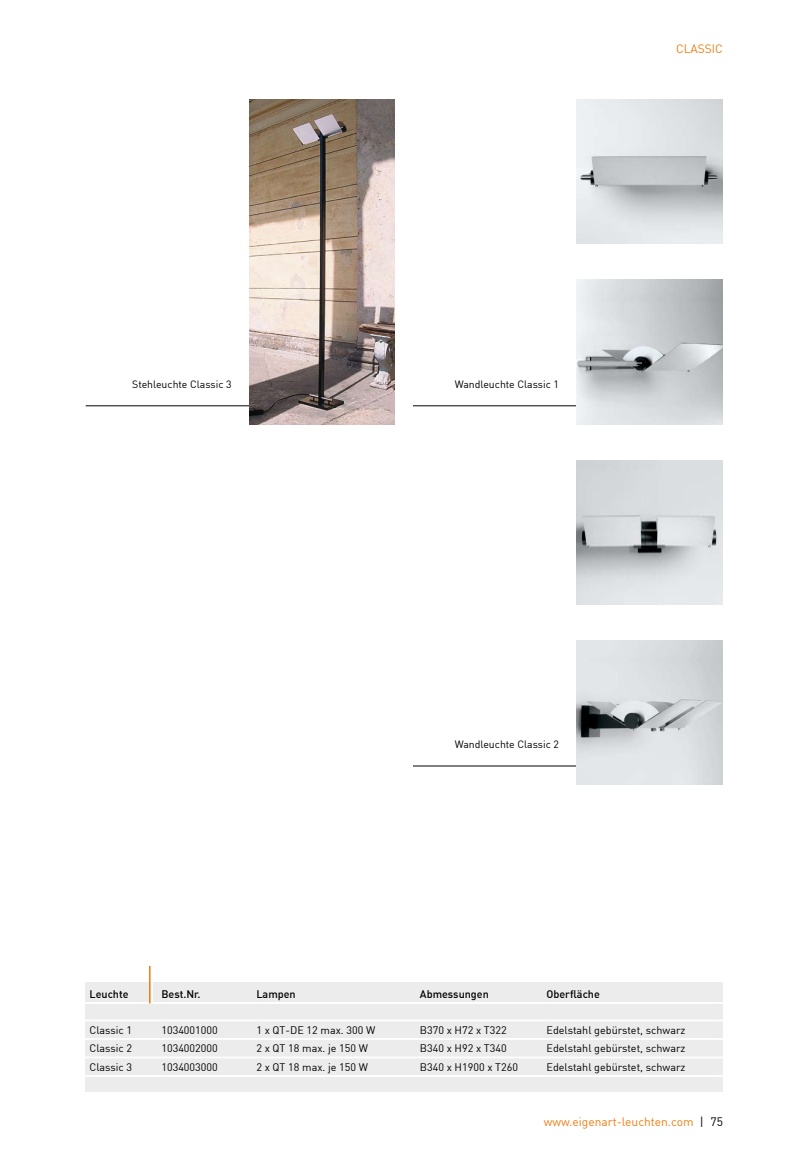
<style>
.page{position:relative;width:808px;height:1170px;background:#fff}
.page>*{position:absolute;margin:0;border:0;box-sizing:border-box;transform-origin:0 0}
.t1{font:12px "DIN";color:#ee7d11}
.t2{font:10.8px "DIN";color:#000}
.t3{font:500 10.8px "DIN";color:#000}
.t4{font:10.5px "DIN";color:#000}
.s1{color:#000}
</style>
<div class="page">
<div style="left:85px;top:982px;width:638px;height:109px;background:#ececed"></div>
<hr style="left:413px;top:765px;width:276px;height:1px;background:#000">
<hr style="left:413px;top:405px;width:276px;height:1px;background:#000">
<img style="left:577px;top:100px;width:146px;height:144px">
<img style="left:577px;top:280px;width:146px;height:144px">
<img style="left:577px;top:640px;width:146px;height:144px">
<img style="left:577px;top:460px;width:146px;height:144px">
<hr style="left:86px;top:405px;width:275px;height:1px;background:#000">
<img style="left:249px;top:100px;width:146px;height:324px">
<hr style="left:90px;top:1002px;width:71px;height:1px;background:#fff">
<hr style="left:161px;top:1002px;width:95px;height:1px;background:#fff">
<hr style="left:256px;top:1002px;width:164px;height:1px;background:#fff">
<hr style="left:420px;top:1002px;width:126px;height:1px;background:#fff">
<hr style="left:546px;top:1002px;width:168px;height:1px;background:#fff">
<hr style="left:90px;top:1019px;width:71px;height:1px;background:#fff">
<hr style="left:90px;top:1020px;width:71px;height:1px;background:#fff">
<hr style="left:161px;top:1019px;width:95px;height:1px;background:#fff">
<hr style="left:161px;top:1020px;width:95px;height:1px;background:#fff">
<hr style="left:256px;top:1019px;width:164px;height:1px;background:#fff">
<hr style="left:256px;top:1020px;width:164px;height:1px;background:#fff">
<hr style="left:420px;top:1019px;width:126px;height:1px;background:#fff">
<hr style="left:420px;top:1020px;width:126px;height:1px;background:#fff">
<hr style="left:546px;top:1019px;width:168px;height:1px;background:#fff">
<hr style="left:546px;top:1020px;width:168px;height:1px;background:#fff">
<hr style="left:90px;top:1038px;width:71px;height:1px;background:#fff">
<hr style="left:161px;top:1038px;width:95px;height:1px;background:#fff">
<hr style="left:256px;top:1038px;width:164px;height:1px;background:#fff">
<hr style="left:420px;top:1038px;width:126px;height:1px;background:#fff">
<hr style="left:546px;top:1038px;width:168px;height:1px;background:#fff">
<hr style="left:90px;top:1056px;width:71px;height:1px;background:#fff">
<hr style="left:90px;top:1057px;width:71px;height:1px;background:#fff">
<hr style="left:161px;top:1056px;width:95px;height:1px;background:#fff">
<hr style="left:161px;top:1057px;width:95px;height:1px;background:#fff">
<hr style="left:256px;top:1056px;width:164px;height:1px;background:#fff">
<hr style="left:256px;top:1057px;width:164px;height:1px;background:#fff">
<hr style="left:420px;top:1056px;width:126px;height:1px;background:#fff">
<hr style="left:420px;top:1057px;width:126px;height:1px;background:#fff">
<hr style="left:546px;top:1056px;width:168px;height:1px;background:#fff">
<hr style="left:546px;top:1057px;width:168px;height:1px;background:#fff">
<hr style="left:90px;top:1075px;width:71px;height:1px;background:#fff">
<hr style="left:161px;top:1075px;width:95px;height:1px;background:#fff">
<hr style="left:256px;top:1075px;width:164px;height:1px;background:#fff">
<hr style="left:420px;top:1075px;width:126px;height:1px;background:#fff">
<hr style="left:546px;top:1075px;width:168px;height:1px;background:#fff">
<hr style="left:149px;top:965px;width:2px;height:38px;background:#ee7d11">
<hr style="left:151px;top:965px;width:2px;height:38px;background:#fff">
<p class="t1" style="left:676px;top:41px;width:48px">CLASSIC</p>
<p class="t4" style="left:132px;top:377px;width:101px">Stehleuchte Classic 3</p>
<p class="t4" style="left:455px;top:377px;width:106px">Wandleuchte Classic 1</p>
<p class="t4" style="left:455px;top:737px;width:106px">Wandleuchte Classic 2</p>
<p class="t3" style="left:90px;top:986px;width:40px">Leuchte</p>
<p class="t3" style="left:161px;top:986px;width:41px">Best.Nr.</p>
<p class="t3" style="left:256px;top:986px;width:41px">Lampen</p>
<p class="t3" style="left:420px;top:986px;width:70px">Abmessungen</p>
<p class="t3" style="left:546px;top:986px;width:55px">Oberfläche</p>
<p class="t2" style="left:90px;top:1022px;width:44px">Classic 1</p>
<p class="t2" style="left:161px;top:1022px;width:58px">1034001000</p>
<p class="t2" style="left:256px;top:1022px;width:120px">1 x QT-DE 12 max. 300 W</p>
<p class="t2" style="left:420px;top:1022px;width:88px">B370 x H72 x T322</p>
<p class="t2" style="left:546px;top:1022px;width:141px">Edelstahl gebürstet, schwarz</p>
<p class="t2" style="left:90px;top:1041px;width:44px">Classic 2</p>
<p class="t2" style="left:161px;top:1041px;width:58px">1034002000</p>
<p class="t2" style="left:256px;top:1041px;width:113px">2 x QT 18 max. je 150 W</p>
<p class="t2" style="left:420px;top:1041px;width:88px">B340 x H92 x T340</p>
<p class="t2" style="left:546px;top:1041px;width:141px">Edelstahl gebürstet, schwarz</p>
<p class="t2" style="left:90px;top:1059px;width:44px">Classic 3</p>
<p class="t2" style="left:161px;top:1059px;width:58px">1034003000</p>
<p class="t2" style="left:256px;top:1059px;width:113px">2 x QT 18 max. je 150 W</p>
<p class="t2" style="left:420px;top:1059px;width:100px">B340 x H1900 x T260</p>
<p class="t2" style="left:546px;top:1059px;width:141px">Edelstahl gebürstet, schwarz</p>
<p class="t1" style="left:544px;top:1114px;width:181px">www.eigenart-leuchten.com <span class="s1">| 75</span></p>
</div>
